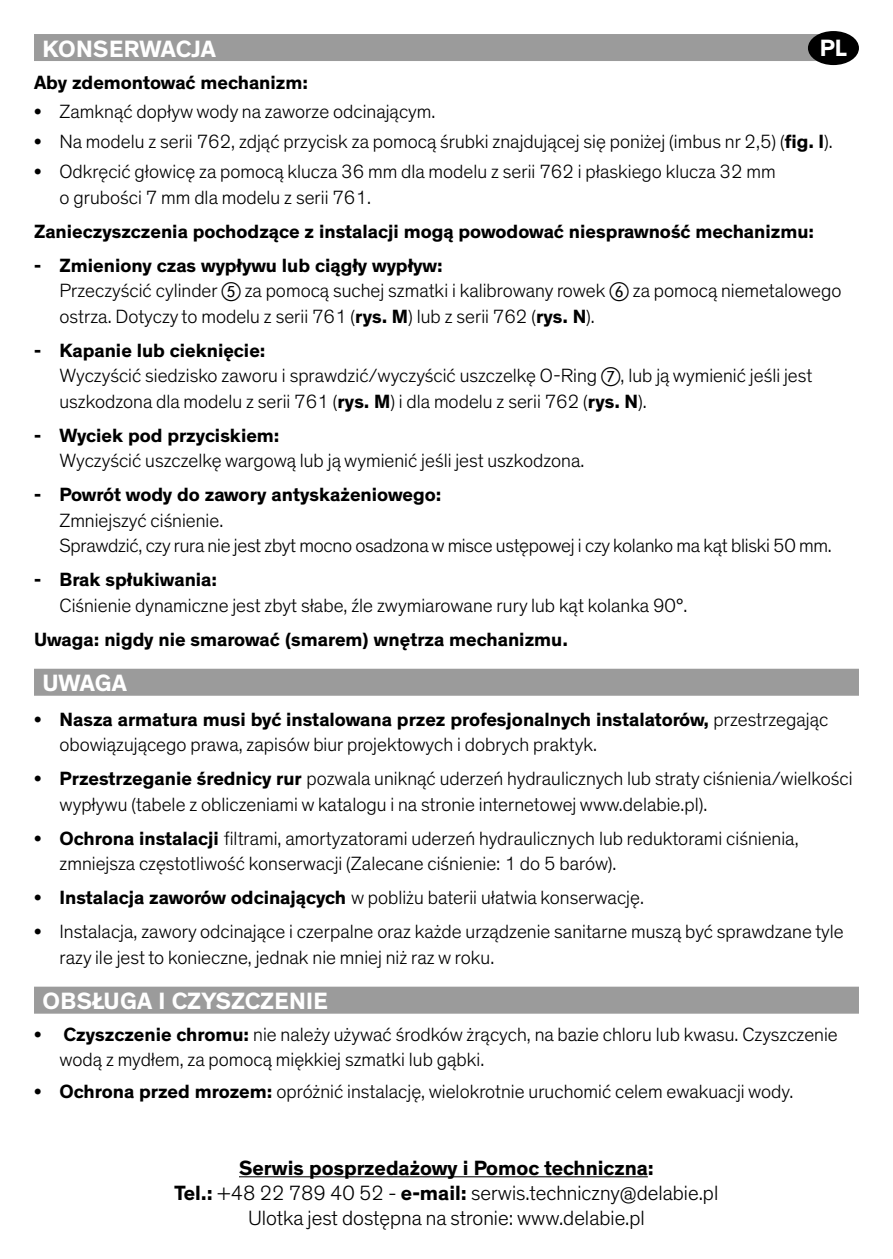
<style>
.page{position:relative;width:893px;height:1259px;background:#fff}
.page>*{position:absolute;margin:0;border:0;box-sizing:border-box;transform-origin:0 0}
.t1{font:700 24px "Theinhardt";letter-spacing:-.005em;color:#fff}
.t2{font:300 21px/25.2px "Theinhardt";color:#000;text-align:center}
.t3{font:300 19.5px/25.5px "Theinhardt";color:#000}
.t4{font:700 19.5px "Theinhardt";color:#000}
.s1{font-weight:500}
.s2{font-weight:700}
.s3{font-family:"European Pi One";font-weight:400}
</style>
<div class="page">
<div style="left:34px;top:34px;width:808px;height:27px;background:#9b9b9b"></div>
<div style="left:34px;top:669px;width:825px;height:27px;background:#9b9b9b"></div>
<div style="left:34px;top:986px;width:825px;height:27px;background:#9b9b9b"></div>
<div style="left:808px;top:31px;width:51px;height:34px;background:#000;border-radius:50%"></div>
<hr style="left:239px;top:1176px;width:409px;height:1px;background:#000">
<p class="t1" style="left:820px;top:33px;width:29px">PL</p>
<p class="t1" style="left:43px;top:34px;width:175px">KONSERWACJA</p>
<p class="t4" style="left:34px;top:70px;width:276px">Aby zdemontować mechanizm:</p>
<p class="t3" style="left:34px;top:99px;width:403px"><span class="s1">•</span> Zamknąć dopływ wody na zaworze odcinającym.</p>
<p class="t3" style="left:34px;top:129px;width:800px"><span class="s1">•</span> Na modelu z serii 762, zdjąć przycisk za pomocą śrubki znajdującej się poniżej (imbus nr 2,5) (<span class="s2">fig. I</span>).</p>
<p class="t3" style="left:60px;top:159px;width:718px;text-indent:-26px"><span class="s1">•</span> Odkręcić głowicę za pomocą klucza 36 mm dla modelu z serii 762 i płaskiego klucza 32 mm o grubości 7 mm dla modelu z serii 761.</p>
<p class="t4" style="left:34px;top:219px;width:782px">Zanieczyszczenia pochodzące z instalacji mogą powodować niesprawność mechanizmu:</p>
<p class="t3" style="left:60px;top:252px;width:783px;text-indent:-26px"><span class="s2">- Zmieniony czas wypływu lub ciągły wypływ:<br></span>Przeczyścić cylinder <span class="s3">e</span> za pomocą suchej szmatki i kalibrowany rowek <span class="s3">f</span> za pomocą niemetalowego ostrza. Dotyczy to modelu z serii 761 (<span class="s2">rys. M</span>) lub z serii 762 (<span class="s2">rys. N</span>).</p>
<p class="t3" style="left:60px;top:337px;width:754px;text-indent:-26px"><span class="s2">- Kapanie lub cieknięcie:<br></span>Wyczyścić siedzisko zaworu i sprawdzić/wyczyścić uszczelkę O-Ring <span class="s3">g</span>, lub ją wymienić jeśli jest uszkodzona dla modelu z serii 761 (<span class="s2">rys. M</span>) i dla modelu z serii 762 (<span class="s2">rys. N</span>).</p>
<p class="t4" style="left:34px;top:423px;width:247px">- Wyciek pod przyciskiem:</p>
<p class="t3" style="left:60px;top:448px;width:526px">Wyczyścić uszczelkę wargową lub ją wymienić jeśli jest uszkodzona.</p>
<p class="t4" style="left:34px;top:482px;width:409px">- Powrót wody do zawory antyskażeniowego:</p>
<p class="t3" style="left:60px;top:508px;width:774px">Zmniejszyć ciśnienie.<br>Sprawdzić, czy rura nie jest zbyt mocno osadzona w misce ustępowej i czy kolanko ma kąt bliski 50 mm.</p>
<p class="t4" style="left:34px;top:567px;width:185px">- Brak spłukiwania:</p>
<p class="t3" style="left:60px;top:593px;width:629px">Ciśnienie dynamiczne jest zbyt słabe, źle zwymiarowane rury lub kąt kolanka 90°.</p>
<p class="t4" style="left:34px;top:627px;width:535px">Uwaga: nigdy nie smarować (smarem) wnętrza mechanizmu.</p>
<p class="t1" style="left:43px;top:668px;width:86px">UWAGA</p>
<p class="t3" style="left:60px;top:706px;width:770px;text-indent:-26px"><span class="s1">•</span> <span class="s2">Nasza armatura musi być instalowana przez profesjonalnych instalatorów,</span> przestrzegając obowiązującego prawa, zapisów biur projektowych i dobrych praktyk.</p>
<p class="t3" style="left:60px;top:766px;width:794px;text-indent:-26px"><span class="s1">•</span> <span class="s2">Przestrzeganie średnicy rur</span> pozwala uniknąć uderzeń hydraulicznych lub straty ciśnienia/wielkości wypływu (tabele z obliczeniami w katalogu i na stronie internetowej www.delabie.pl).</p>
<p class="t3" style="left:60px;top:825px;width:741px;text-indent:-26px"><span class="s1">•</span> <span class="s2">Ochrona instalacji</span> filtrami, amortyzatorami uderzeń hydraulicznych lub reduktorami ciśnienia, zmniejsza częstotliwość konserwacji (Zalecane ciśnienie: 1 do 5 barów).</p>
<p class="t3" style="left:34px;top:885px;width:611px"><span class="s1">•</span> <span class="s2">Instalacja zaworów odcinających</span> w pobliżu baterii ułatwia konserwację.</p>
<p class="t3" style="left:60px;top:919px;width:786px;text-indent:-26px"><span class="s1">•</span> Instalacja, zawory odcinające i czerpalne oraz każde urządzenie sanitarne muszą być sprawdzane tyle razy ile jest to konieczne, jednak nie mniej niż raz w roku.</p>
<p class="t1" style="left:43px;top:986px;width:287px">OBSŁUGA I CZYSZCZENIE</p>
<p class="t3" style="left:60px;top:1022px;width:780px;text-indent:-26px"><span class="s1">•</span> <span class="s2">Czyszczenie chromu:</span> nie należy używać środków żrących, na bazie chloru lub kwasu. Czyszczenie wodą z mydłem, za pomocą miękkiej szmatki lub gąbki.</p>
<p class="t3" style="left:34px;top:1079px;width:761px"><span class="s1">•</span> <span class="s2">Ochrona przed mrozem:</span> opróżnić instalację, wielokrotnie uruchomić celem ewakuacji wody.</p>
<p class="t2" style="left:175px;top:1155px;width:545px"><span class="s2">Serwis posprzedażowy i Pomoc techniczna:<br>Tel.:</span> +48 22 789 40 52 - <span class="s2">e-mail:</span> serwis.techniczny@delabie.pl<br>Ulotka jest dostępna na stronie: www.delabie.pl</p>
</div>
